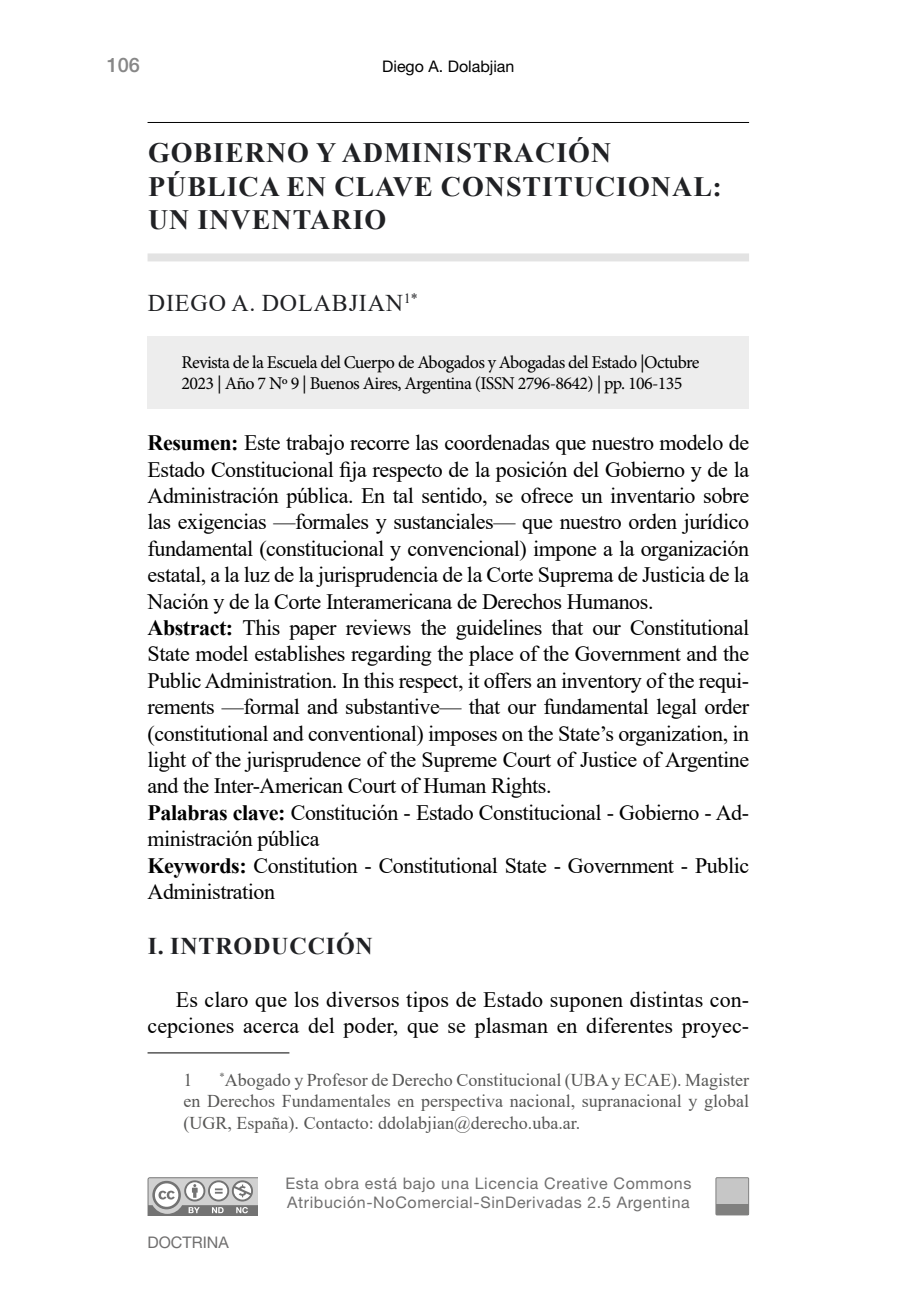
<style>
.page{position:relative;width:908px;height:1304px;background:#fff}
.page>*{position:absolute;margin:0;border:0;box-sizing:border-box;transform-origin:0 0}
.t1{font:700 28px/33.6px "Times New Roman";letter-spacing:.035em;color:#202124}
.t2{font:24px "Times New Roman";letter-spacing:.035em;color:#202124}
.t3{font:700 24px "Times New Roman";letter-spacing:.035em;color:#202124}
.t4{font:22px/26.4px "Times New Roman";letter-spacing:-.02em;color:#000}
.t5{font:22px/26.4px "Times New Roman";color:#000;text-align:right}
.t6{font:500 20px "Helvetica Neue LT Std";color:#878787}
.t7{font:18px/21.6px "Times New Roman";color:#575756;text-align:justify}
.t8{font:18px/21.6px "Minion Pro";letter-spacing:-.035em;color:#000}
.t9{font:16px/19.2px "Helvetica Neue LT Std";letter-spacing:.04em;color:#706f6f}
.t10{font:16px "Helvetica Neue LT Std";color:#000}
.t11{font:16px "Helvetica Neue LT Std";color:#706f6f}
.s1{font-weight:700}
</style>
<div class="page">
<hr style="left:147px;top:122px;width:601px;height:1px;background:#000">
<div style="left:147px;top:253px;width:601px;height:8px;background:#e3e3e3"></div>
<hr style="left:147px;top:1052px;width:142px;height:1px;background:#000">
<svg style="left:147px;top:1177px;width:110px;height:39px"></svg>
<div style="left:715px;top:1178px;width:33px;height:37px;background:#c6c6c6"></div>
<div style="left:715px;top:1177px;width:33px;height:38px;border:1px solid #4a4a49"></div>
<div style="left:715px;top:1205px;width:33px;height:10px;background:#80807f"></div>
<div style="left:147px;top:336px;width:601px;height:72px;background:#ededed"></div>
<p class="t6" style="left:107px;top:53px;width:35px">106</p>
<p class="t10" style="left:382px;top:57px;width:134px">Diego A. Dolabjian</p>
<p class="t1" style="left:148px;top:135px;width:575px">GOBIERNO Y ADMINISTRACIÓN<br>PÚBLICA EN CLAVE CONSTITUCIONAL:<br>UN INVENTARIO</p>
<p class="t2" style="left:148px;top:286px;width:271px">DIEGO A. DOLABJIAN<sup>1*</sup></p>
<p class="t8" style="left:181px;top:351px;width:519px">Revista de la Escuela del Cuerpo de Abogados y Abogadas del Estado |Octubre<br>2023 | Año 7 Nº 9 | Buenos Aires, Argentina (ISSN 2796-8642) | pp. 106-135</p>
<p class="t4" style="left:147px;top:429px;width:603px"><span class="s1">Resumen:</span> Este trabajo recorre las coordenadas que nuestro modelo de Estado Constitucional fija respecto de la posición del Gobierno y de la Administración pública. En tal sentido, se ofrece un inventario sobre las exigencias —formales y sustanciales— que nuestro orden jurídico fundamental (constitucional y convencional) impone a la organización estatal, a la luz de la jurisprudencia de la Corte Suprema de Justicia de la Nación y de la Corte Interamericana de Derechos Humanos.<br><span class="s1">Abstract:</span> This paper reviews the guidelines that our Constitutional State model establishes regarding the place of the Government and the Public Administration. In this respect, it offers an inventory of the requi&shy;rements —formal and substantive— that our fundamental legal order (constitutional and conventional) imposes on the State’s organization, in light of the jurisprudence of the Supreme Court of Justice of Argentine and the Inter-American Court of Human Rights.<br><span class="s1">Palabras clave:</span> Constitución - Estado Constitucional - Gobierno - Ad&shy;ministración pública<br><span class="s1">Keywords:</span> Constitution - Constitutional State - Government - Public Administration</p>
<p class="t3" style="left:148px;top:929px;width:226px">I. INTRODUCCIÓN</p>
<p class="t5" style="left:147px;top:986px;width:602px">Es claro que los diversos tipos de Estado suponen distintas con&shy;cepciones acerca del poder, que se plasman en diferentes proyec-</p>
<p class="t7" style="left:183px;top:1068px;width:10px">1</p>
<p class="t7" style="left:183px;top:1068px;width:566px;text-indent:36px"><sup>*</sup>Abogado y Profesor de Derecho Constitucional (UBA y ECAE). Magister en Derechos Fundamentales en perspectiva nacional, supranacional y global (UGR, España). Contacto: ddolabjian@derecho.uba.ar.</p>
<p class="t11" style="left:147px;top:1233px;width:83px">DOCTRINA</p>
<p class="t9" style="left:285px;top:1173px;width:407px">Esta obra está bajo una Licencia Creative Commons<br>Atribución-NoComercial-SinDerivadas 2.5 Argentina</p>
</div>
